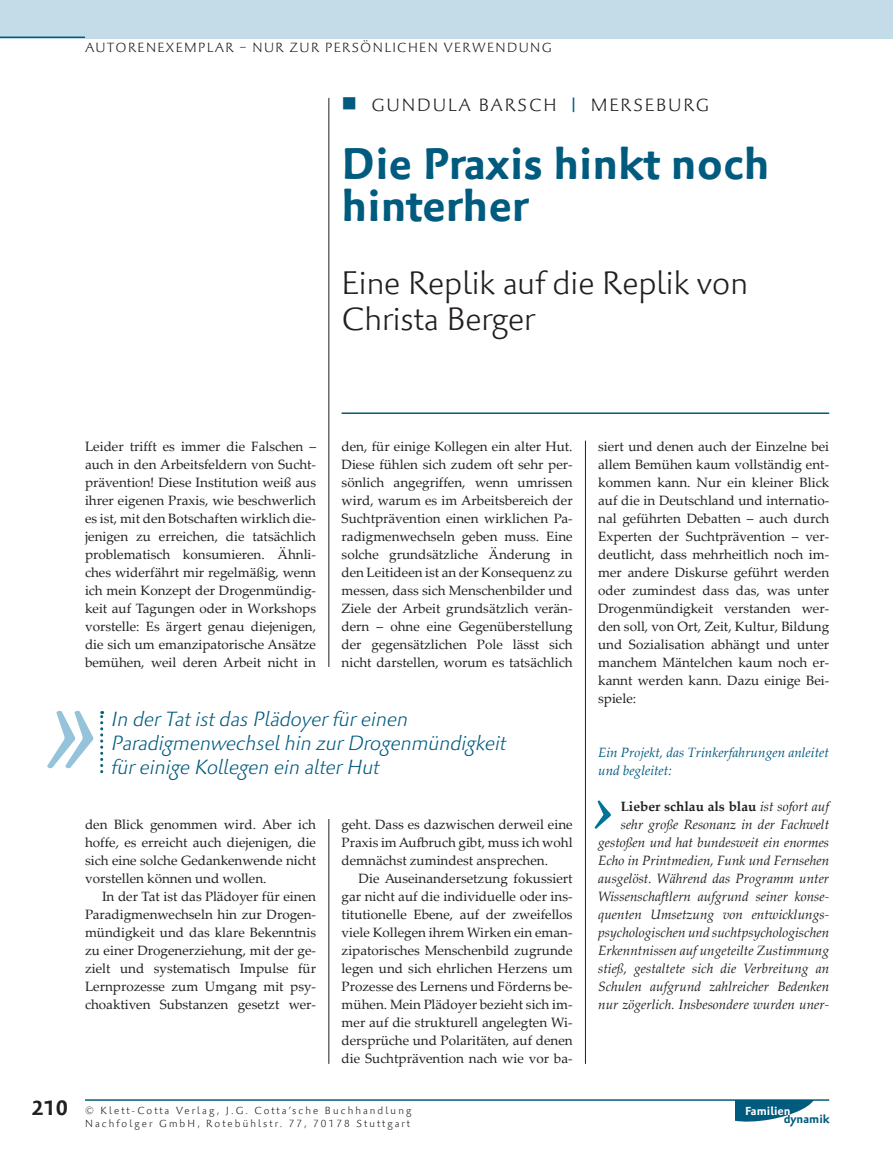
<style>
.page{position:relative;width:893px;height:1149px;background:#fff}
.page>*{position:absolute;margin:0;border:0;box-sizing:border-box;transform-origin:0 0}
.t1{font:italic 700 120px "Palatino Sans Com";color:#94c3da;scale:.75 1}
.t2{font:italic 700 70.35px "Palatino Linotype";color:#007396}
.t3{font:700 45px/42px "Palatino Sans Com";color:#005b7f}
.t4{font:300 33px/36px "Palatino Sans Com";color:#231f20}
.t5{font:italic 300 21px/24px "Palatino Sans Com";color:#005b7f}
.t6{font:700 21px "Palatino Sans Com";color:#231f20}
.t7{font:300 18px "Palatino Sans Com";letter-spacing:.1em;color:#231f20}
.t8{font:13.5px/18px "Palatino Linotype";color:#231f20;text-align:justify}
.t9{font:italic 13.5px/18px "Palatino Linotype";color:#231f20;text-align:right}
.t10{font:italic 13.5px/18px "Palatino Linotype";color:#005b7f}
.t11{font:300 13.5px "Palatino Sans Com";letter-spacing:.1em;color:#231f20}
.t12{font:700 11.85px "Palatino Sans Com";color:#fff}
.t13{font:700 11.85px "Palatino Sans Com";color:#005b7f}
.t14{font:300 10.5px "Palatino Sans Com";letter-spacing:.2em;color:#231f20}
.s1{font-weight:700;color:#005b7f}
.s2{font-weight:700;font-style:normal}
</style>
<div class="page">
<div style="left:0;top:0;width:893px;height:38px;background:#c3dce8"></div>
<hr style="left:0;top:37px;width:85px;height:1px;background:#005b7f">
<hr style="left:85px;top:1098px;width:744px;height:2px;background:#005b7f">
<svg style="left:735px;top:1099px;width:80px;height:22px"></svg>
<hr style="left:328px;top:98px;width:1px;height:965px;background:#231f20">
<hr style="left:585px;top:440px;width:1px;height:623px;background:#231f20">
<hr style="left:342px;top:412px;width:487px;height:2px;background:#005b7f">
<div style="left:320px;top:666px;width:14px;height:152px;background:#fff"></div>
<p class="t11" style="left:85px;top:39px;width:456px">Autoren exemplar – n ur zur persön lich en Verwen dung</p>
<h3 class="t7" style="left:371px;top:94px;width:132px">Gundula Barsch</h3>
<h3 class="t7" style="left:569px;top:94px;width:127px"><span class="s1">|</span> M erseburg</h3>
<h3 class="t3" style="left:342px;top:144px;width:430px">Die Praxis hinkt noch hinterher</h3>
<h3 class="t4" style="left:342px;top:265px;width:408px">Eine Replik auf die Replik von<br>Christa Berger</h3>
<p class="t8" style="left:85px;top:436px;width:233px">Leider trifft es immer die Falschen – auch in den Arbeitsfeldern von Sucht&shy;prävention! Diese Institution weiß aus ihrer eigenen Praxis, wie beschwerlich es ist, mit den Botschaften wirklich die&shy;jenigen zu erreichen, die tatsächlich problematisch konsumieren. Ähnli&shy;ches widerfährt mir regelmäßig, wenn ich mein Konzept der Drogenmündig&shy;keit auf Tagungen oder in Workshops vorstelle: Es ärgert genau diejenigen, die sich um emanzipatorische Ansätze bemühen, weil deren Arbeit nicht in</p>
<p class="t8" style="left:342px;top:436px;width:233px">den, für einige Kollegen ein alter Hut.<br>Diese fühlen sich zudem oft sehr per&shy;sönlich angegriffen, wenn umrissen wird, warum es im Arbeitsbereich der Suchtprävention einen wirklichen Pa&shy;radigmenwechseln geben muss. Eine solche grundsätzliche Änderung in den Leitideen ist an der Konsequenz zu messen, dass sich Menschenbilder und Ziele der Arbeit grundsätzlich verän&shy;dern – ohne eine Gegenüberstellung der gegensätzlichen Pole lässt sich nicht darstellen, worum es tatsächlich</p>
<p class="t8" style="left:598px;top:436px;width:233px">siert und denen auch der Einzelne bei allem Bemühen kaum vollständig ent&shy;kommen kann. Nur ein kleiner Blick auf die in Deutschland und internatio&shy;nal geführten Debatten – auch durch Experten der Suchtprävention – ver&shy;deutlicht, dass mehrheitlich noch im&shy;mer andere Diskurse geführt werden oder zumindest dass das, was unter Drogenmündigkeit verstanden wer&shy;den soll, von Ort, Zeit, Kultur, Bildung und Sozialisation abhängt und unter manchem Mäntelchen kaum noch er&shy;kannt werden kann. Dazu einige Bei&shy;spiele:</p>
<h1 class="t1" style="left:49px;top:650px;width:64px">»</h1>
<h3 class="t5" style="left:112px;top:707px;width:396px">In der Tat ist das Plädoyer für einen<br>Paradigmenwechsel hin zur Drogenmündigkeit für einige Kollegen ein alter Hut</h3>
<p class="t8" style="left:85px;top:814px;width:233px">den Blick genommen wird. Aber ich hoffe, es erreicht auch diejenigen, die sich eine solche Gedankenwende nicht vorstellen können und wollen.</p>
<p class="t8" style="left:85px;top:886px;width:233px;text-indent:17px">In der Tat ist das Plädoyer für einen Paradigmenwechseln hin zur Drogen&shy;mündigkeit und das klare Bekenntnis zu einer Drogenerziehung, mit der ge&shy;zielt und systematisch Impulse für Lernprozesse zum Umgang mit psy&shy;choaktiven Substanzen gesetzt wer-</p>
<p class="t8" style="left:342px;top:814px;width:233px">geht. Dass es dazwischen derweil eine Praxis im Aufbruch gibt, muss ich wohl demnächst zumindest ansprechen.</p>
<p class="t8" style="left:342px;top:868px;width:233px;text-indent:17px">Die Auseinandersetzung fokussiert gar nicht auf die individuelle oder ins&shy;titutionelle Ebene, auf der zweifellos viele Kollegen ihrem Wirken ein eman&shy;zipatorisches Menschenbild zugrunde legen und sich ehrlichen Herzens um Prozesse des Lernens und Förderns be&shy;mühen. Mein Plädoyer bezieht sich im&shy;mer auf die strukturell angelegten Wi&shy;dersprüche und Polaritäten, auf denen die Suchtprävention nach wie vor ba-</p>
<p class="t10" style="left:598px;top:742px;width:232px">Ein Projekt, das Trinkerfahrungen anleitet und begleitet:</p>
<h2 class="t2" style="left:591px;top:758px;width:25px">›</h2>
<p class="t9" style="left:598px;top:796px;width:233px"><span class="s2">Lieber schlau als blau</span> ist sofort auf sehr große Resonanz in der Fachwelt gestoßen und hat bundesweit ein enormes Echo in Printmedien, Funk und Fernsehen ausgelöst. Während das Programm unter Wissenschaftlern aufgrund seiner konse&shy;quenten Umsetzung von entwicklungs&shy;psychologischen und suchtpsychologischen Erkenntnissen auf ungeteilte Zustimmung stieß, gestaltete sich die Verbreitung an Schulen aufgrund zahlreicher Bedenken nur zögerlich. Insbesondere wurden uner-</p>
<h3 class="t6" style="left:31px;top:1094px;width:38px">210</h3>
<p class="t14" style="left:85px;top:1103px;width:328px">© Klett-Cotta Verlag, J.G. Cotta’sche Buchhandlung</p>
<p class="t12" style="left:745px;top:1103px;width:47px">Familien</p>
<p class="t14" style="left:85px;top:1116px;width:327px">Nachfolger GmbH, Rotebühlstr. 77, 70178 Stuttgart</p>
<p class="t13" style="left:784px;top:1110px;width:47px">dynamik</p>
</div>
